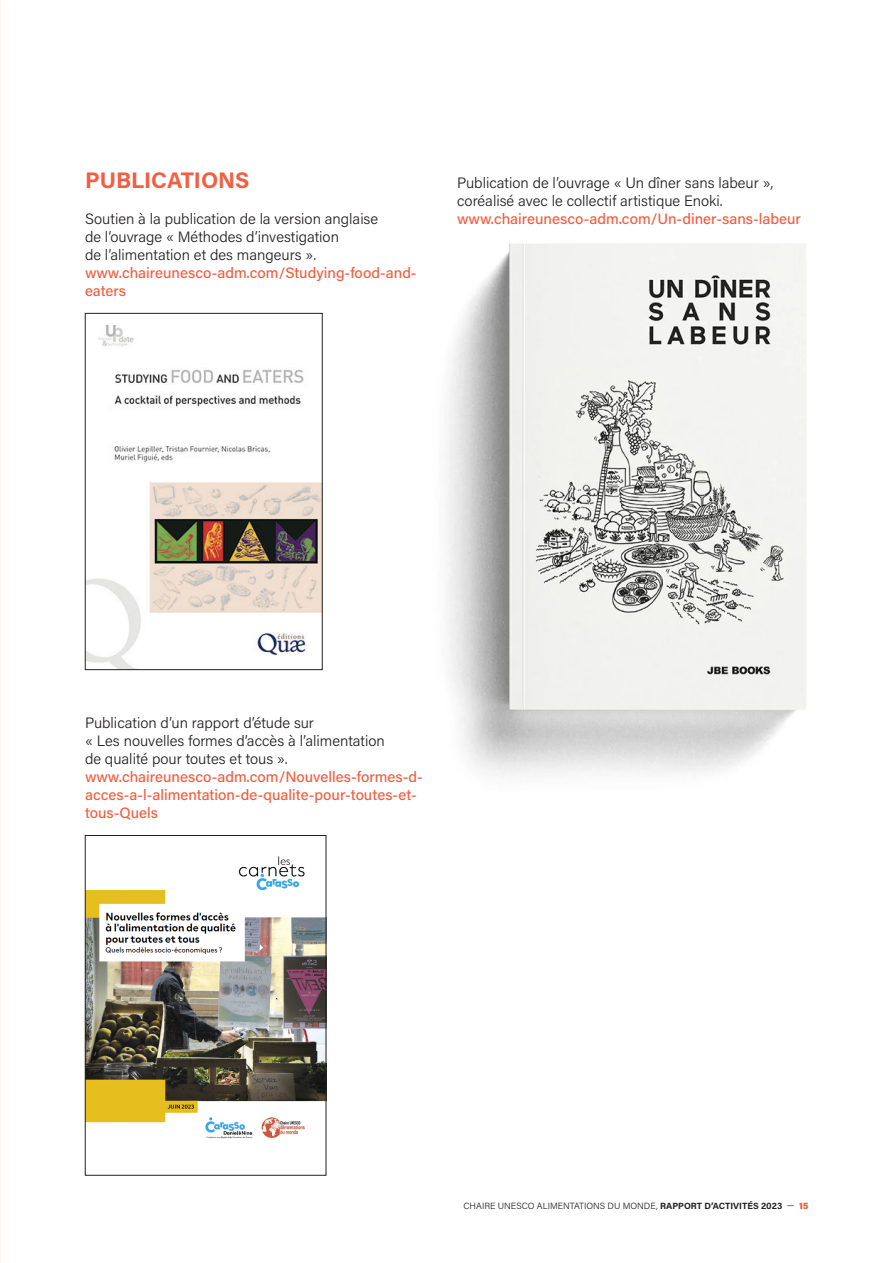
<style>
.page{position:relative;width:893px;height:1263px;background:#fff}
.page>*{position:absolute;margin:0;border:0;box-sizing:border-box;transform-origin:0 0}
.T2{font:700 22.5px "Acumin Pro";color:#f15e42}
.TEXTE{font:300 15px/18px "Acumin Pro";color:#231f20}
.TexteWEB{font:500 15px/18px "Acumin Pro";color:#f15e42}
.t1{font:300 9px "Acumin Pro";letter-spacing:.005em;color:#231f20}
.s1{font-weight:700}
.s2{font-weight:900;color:#f15e42}
</style>
<div class="page">
<img style="left:445px;top:243px;width:362px;height:533px">
<img style="left:87px;top:325px;width:233px;height:343px">
<div style="left:85px;top:313px;width:237px;height:357px;border:1px solid #231f20"></div>
<img style="left:87px;top:856px;width:237px;height:283px">
<div style="left:85px;top:835px;width:241px;height:340px;border:1px solid #231f20"></div>
<p class="T2" style="left:85px;top:164px;width:166px">PUBLICATIONS</p>
<p class="TEXTE" style="left:85px;top:209px;width:295px">Soutien à la publication de la version anglaise de l’ouvrage « Méthodes d’investigation<br>de l’alimentation et des mangeurs ».</p>
<p class="TexteWEB" style="left:85px;top:263px;width:333px">www.chaireunesco-adm.com/Studying-food-and&shy;eaters</p>
<p class="TEXTE" style="left:457px;top:173px;width:318px">Publication de l’ouvrage « Un dîner sans labeur », coréalisé avec le collectif artistique Enoki.</p>
<p class="TexteWEB" style="left:457px;top:209px;width:345px">www.chaireunesco-adm.com/Un-diner-sans-labeur</p>
<p class="TEXTE" style="left:85px;top:713px;width:301px">Publication d’un rapport d’étude sur<br>« Les nouvelles formes d’accès à l’alimentation de qualité pour toutes et tous ».</p>
<p class="TexteWEB" style="left:85px;top:767px;width:339px">www.chaireunesco-adm.com/Nouvelles-formes-d&shy;acces-a-l-alimentation-de-qualite-pour-toutes-et&shy;tous-Quels</p>
<p class="t1" style="left:463px;top:1199px;width:346px">CHAIRE UNESCO ALIMENTATIONS DU MONDE, <span class="s1">RAPPORT D’ACTIVITÉS 2023</span> — <span class="s2">15</span></p>
</div>
